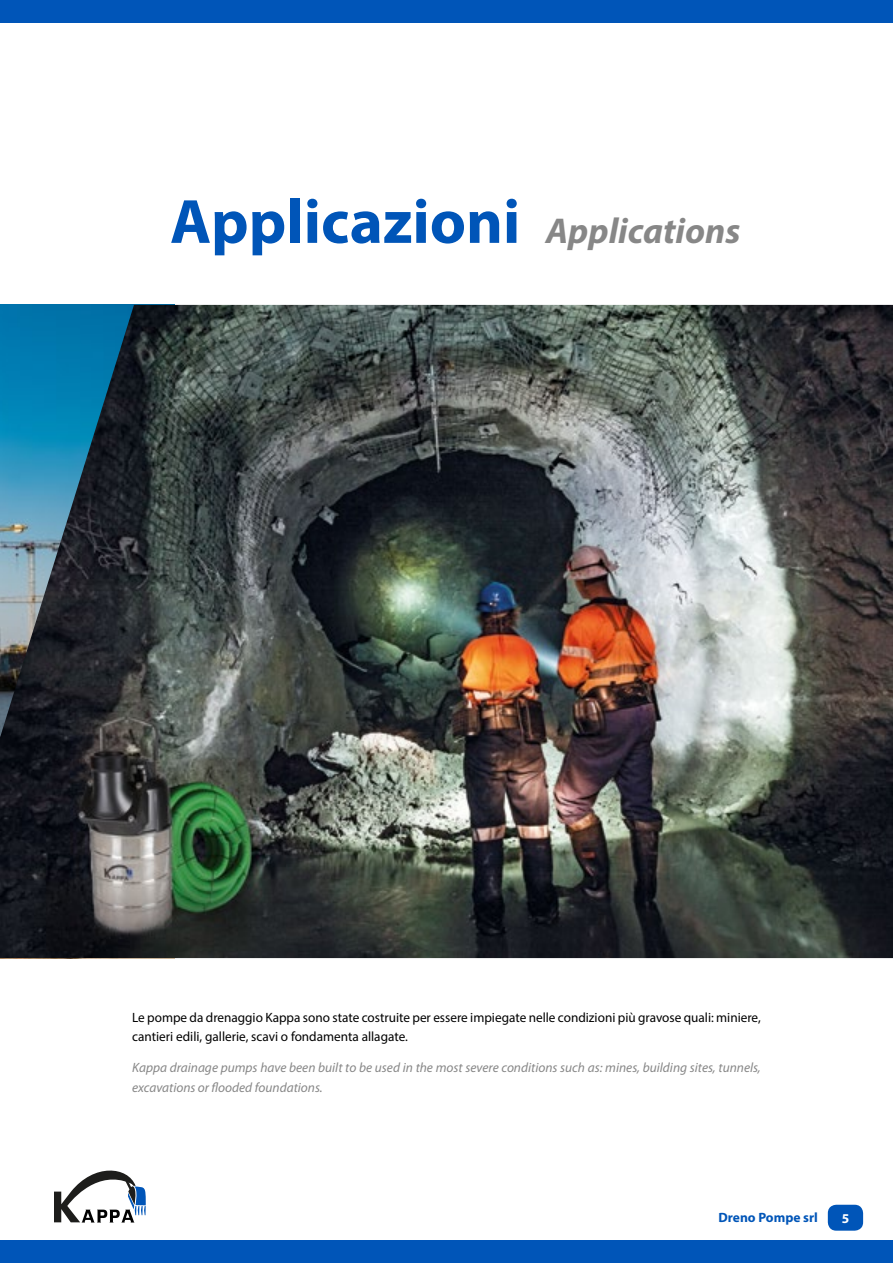
<style>
.page{position:relative;width:893px;height:1263px;background:#fff}
.page>*{position:absolute;margin:0;border:0;box-sizing:border-box;transform-origin:0 0}
.t1{font:700 63px "Myriad Pro";color:#0055b8}
.t2{font:13.5px/19.5px "Myriad Pro";color:#000}
.t3{font:italic 13.5px/19.5px "Myriad Pro";color:#878787}
.t4{font:700 13.5px "Myriad Pro";color:#0055b8}
.t5{font:700 13.5px "Myriad Pro";color:#fff}
.s1{font-style:italic;font-size:36px;color:#878787}
</style>
<div class="page">
<div style="left:0;top:1241px;width:893px;height:22px;background:#0055b8"></div>
<div style="left:828px;top:1205px;width:35px;height:26px;background:#0055b8;border-radius:9px"></div>
<svg style="left:54px;top:1170px;width:92px;height:52px"></svg>
<div style="left:0;top:0;width:893px;height:22px;background:#0055b8"></div>
<img style="left:0;top:305px;width:893px;height:653px">
<h1 class="t1" style="left:170px;top:186px;width:572px">Applicazioni <span class="s1">Applications</span></h1>
<p class="t2" style="left:132px;top:1007px;width:630px">Le pompe da drenaggio Kappa sono state costruite per essere impiegate nelle condizioni più gravose quali: miniere, cantieri edili, gallerie, scavi o fondamenta allagate.</p>
<p class="t3" style="left:132px;top:1058px;width:630px">Kappa drainage pumps have been built to be used in the most severe conditions such as: mines, building sites, tunnels, excavations or flooded foundations.</p>
<p class="t4" style="left:718px;top:1210px;width:101px">Dreno Pompe srl</p>
<p class="t5" style="left:842px;top:1210px;width:9px">5</p>
</div>
